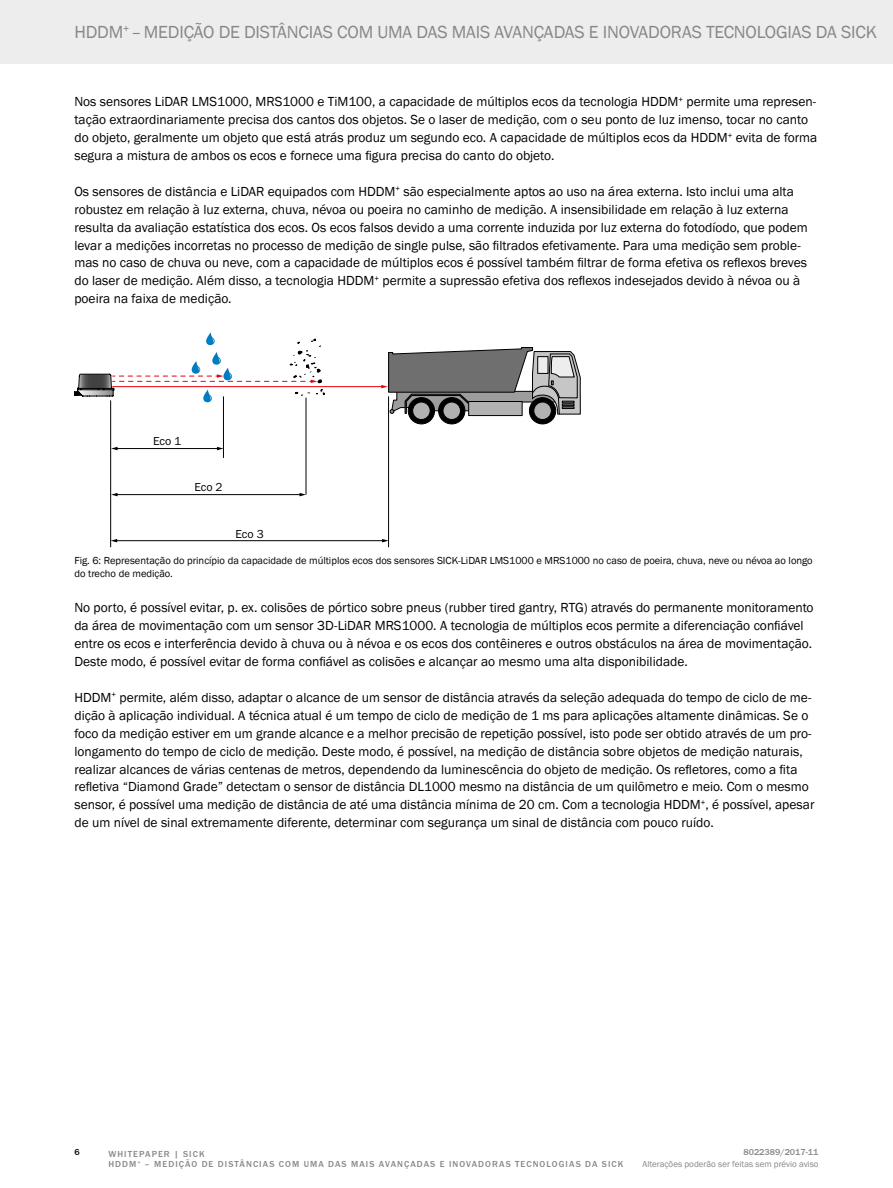
<style>
.page{position:relative;width:893px;height:1188px;background:#fff}
.page>*{position:absolute;margin:0;border:0;box-sizing:border-box;transform-origin:0 0}
.t1{font:18px "SICK Franklin";letter-spacing:-.01em;color:#878787}
.t2{font:13.5px/17.9px "SICK Franklin";color:#000}
.t3{font:12px "SICK Franklin";letter-spacing:-.01em;color:#000}
.t4{font:10.5px/12.6px "SICK Franklin";color:#000}
.t5{font:500 9px/10.8px "SICK Franklin";letter-spacing:.12em;color:#878787}
.t6{font:9px "SICK Franklin";color:#878787}
.t7{font:500 9px "SICK Franklin";color:#878787}
.t8{font:500 9px "SICK Franklin";color:#000}
</style>
<div class="page">
<div style="left:0;top:0;width:893px;height:64px;background:#ededed"></div>
<div style="left:529px;top:398px;width:27px;height:26px;background:#000;border-radius:50%"></div>
<div style="left:529px;top:397px;width:27px;height:27px;border:1px solid #000;border-radius:50%"></div>
<svg style="left:534px;top:402px;width:17px;height:18px"></svg>
<div style="left:533px;top:402px;width:19px;height:18px;border:1px solid #000;border-radius:50%"></div>
<div style="left:439px;top:398px;width:26px;height:26px;background:#000;border-radius:50%"></div>
<div style="left:438px;top:397px;width:27px;height:27px;border:1px solid #000;border-radius:50%"></div>
<svg style="left:443px;top:402px;width:17px;height:18px"></svg>
<div style="left:443px;top:402px;width:18px;height:18px;border:1px solid #000;border-radius:50%"></div>
<div style="left:408px;top:398px;width:27px;height:26px;background:#000;border-radius:50%"></div>
<div style="left:408px;top:397px;width:27px;height:27px;border:1px solid #000;border-radius:50%"></div>
<svg style="left:413px;top:402px;width:17px;height:18px"></svg>
<div style="left:412px;top:402px;width:18px;height:18px;border:1px solid #000;border-radius:50%"></div>
<div style="left:468px;top:401px;width:54px;height:15px;background:#0c0c0c"></div>
<hr style="left:116px;top:494px;width:185px;height:1px;background:#000">
<svg style="left:111px;top:493px;width:7px;height:3px"></svg>
<svg style="left:299px;top:493px;width:7px;height:3px"></svg>
<hr style="left:113px;top:386px;width:269px;height:1px;background:#e30613">
<svg style="left:381px;top:347px;width:200px;height:68px"></svg>
<hr style="left:223px;top:397px;width:1px;height:61px;background:#000">
<hr style="left:306px;top:398px;width:1px;height:96px;background:#000">
<hr style="left:110px;top:401px;width:1px;height:146px;background:#000">
<hr style="left:388px;top:397px;width:1px;height:150px;background:#000">
<hr style="left:116px;top:540px;width:267px;height:1px;background:#000">
<svg style="left:382px;top:539px;width:7px;height:3px"></svg>
<svg style="left:111px;top:539px;width:6px;height:3px"></svg>
<hr style="left:116px;top:448px;width:102px;height:1px;background:#000">
<svg style="left:111px;top:447px;width:7px;height:3px"></svg>
<svg style="left:217px;top:447px;width:6px;height:3px"></svg>
<svg style="left:74px;top:332px;width:251px;height:71px"></svg>
<h1 class="t1" style="left:74px;top:21px;width:804px">HDDM<sup>+</sup> – MEDIÇÃO DE DISTÂNCIAS COM UMA DAS MAIS AVANÇADAS E INOVADORAS TECNOLOGIAS DA SICK</h1>
<p class="t2" style="left:74px;top:93px;width:744px">Nos sensores LiDAR LMS1000, MRS1000 e TiM100, a capacidade de múltiplos ecos da tecnologia HDDM<sup>+</sup> permite uma represen&shy;tação extraordinariamente precisa dos cantos dos objetos. Se o laser de medição, com o seu ponto de luz imenso, tocar no canto do objeto, geralmente um objeto que está atrás produz um segundo eco. A capacidade de múltiplos ecos da HDDM<sup>+</sup> evita de forma segura a mistura de ambos os ecos e fornece uma figura precisa do canto do objeto.</p>
<p class="t2" style="left:74px;top:183px;width:735px">Os sensores de distância e LiDAR equipados com HDDM<sup>+</sup> são especialmente aptos ao uso na área externa. Isto inclui uma alta robustez em relação à luz externa, chuva, névoa ou poeira no caminho de medição. A insensibilidade em relação à luz externa resulta da avaliação estatística dos ecos. Os ecos falsos devido a uma corrente induzida por luz externa do fotodíodo, que podem levar a medições incorretas no processo de medição de single pulse, são filtrados efetivamente. Para uma medição sem proble&shy;mas no caso de chuva ou neve, com a capacidade de múltiplos ecos é possível também filtrar de forma efetiva os reflexos breves do laser de medição. Além disso, a tecnologia HDDM<sup>+</sup> permite a supressão efetiva dos reflexos indesejados devido à névoa ou à poeira na faixa de medição.</p>
<p class="t3" style="left:153px;top:433px;width:30px">Eco 1</p>
<p class="t3" style="left:194px;top:480px;width:30px">Eco 2</p>
<p class="t3" style="left:235px;top:526px;width:30px">Eco 3</p>
<p class="t4" style="left:74px;top:554px;width:740px">Fig. 6: Representação do princípio da capacidade de múltiplos ecos dos sensores SICK-LiDAR LMS1000 e MRS1000 no caso de poeira, chuva, neve ou névoa ao longo do trecho de medição.</p>
<p class="t2" style="left:74px;top:599px;width:741px">No porto, é possível evitar, p. ex. colisões de pórtico sobre pneus (rubber tired gantry, RTG) através do permanente monitoramento da área de movimentação com um sensor 3D-LiDAR MRS1000. A tecnologia de múltiplos ecos permite a diferenciação confiável entre os ecos e interferência devido à chuva ou à névoa e os ecos dos contêineres e outros obstáculos na área de movimentação.<br>Deste modo, é possível evitar de forma confiável as colisões e alcançar ao mesmo uma alta disponibilidade.</p>
<p class="t2" style="left:74px;top:689px;width:742px">HDDM<sup>+</sup> permite, além disso, adaptar o alcance de um sensor de distância através da seleção adequada do tempo de ciclo de me&shy;dição à aplicação individual. A técnica atual é um tempo de ciclo de medição de 1 ms para aplicações altamente dinâmicas. Se o foco da medição estiver em um grande alcance e a melhor precisão de repetição possível, isto pode ser obtido através de um pro&shy;longamento do tempo de ciclo de medição. Deste modo, é possível, na medição de distância sobre objetos de medição naturais, realizar alcances de várias centenas de metros, dependendo da luminescência do objeto de medição. Os refletores, como a fita refletiva “Diamond Grade” detectam o sensor de distância DL1000 mesmo na distância de um quilômetro e meio. Com o mesmo sensor, é possível uma medição de distância de até uma distância mínima de 20 cm. Com a tecnologia HDDM<sup>+</sup>, é possível, apesar de um nível de sinal extremamente diferente, determinar com segurança um sinal de distância com pouco ruído.</p>
<p class="t8" style="left:74px;top:1146px;width:7px">6</p>
<p class="t5" style="left:108px;top:1148px;width:516px">WHITEPAPER | SICK<br>HDDM<sup>+</sup> – MEDIÇÃO DE DISTÂNCIAS COM UMA DAS MAIS AVANÇADAS E INOVADORAS TECNOLOGIAS DA SICK</p>
<p class="t7" style="left:743px;top:1146px;width:77px">8022389/2017-11</p>
<p class="t6" style="left:642px;top:1159px;width:178px">Alterações poderão ser feitas sem prévio aviso</p>
</div>
